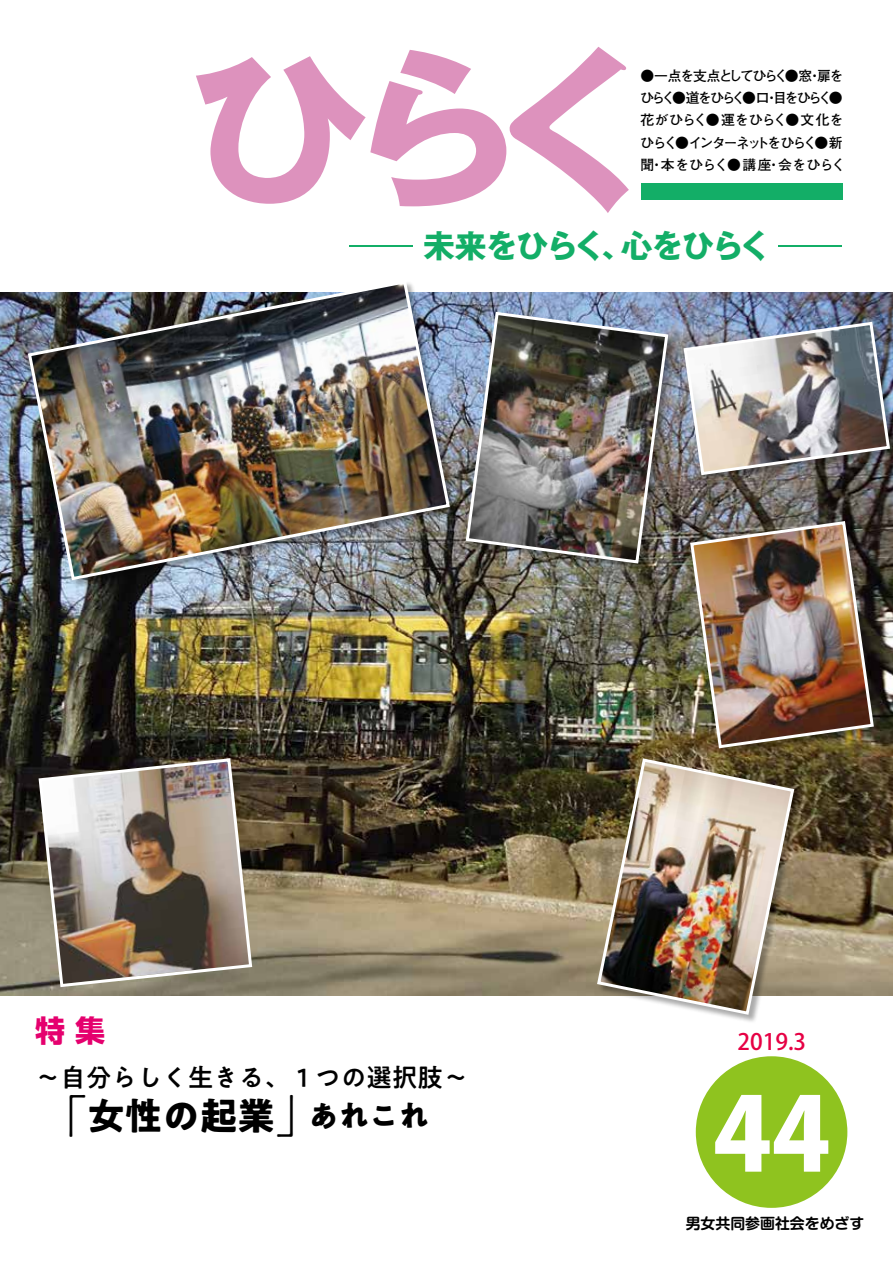
<style>
.page{position:relative;width:893px;height:1263px;background:#fff}
.page>*{position:absolute;margin:0;border:0;box-sizing:border-box;transform-origin:0 0}
.t1{font:700 172.2px "Gothic MB101 Pro";color:#dd92bd;scale:1.06 1}
.t2{font:800 100.95px "Koz Go Pro";color:#fff}
.t3{font:300 45px "PA1 Gothic Std";color:#000}
.t4{font:700 37.5px "PA1 Gothic Std";color:#000}
.t5{font:700 31.95px "Gothic MB101 Pro";letter-spacing:-.035em;color:#13ae67}
.t6{font:700 30px "PA1 Gothic Std";color:#000}
.t7{font:700 30px "Shin Go Pro";color:#e5006e}
.t8{font:500 25.5px "PA1 Gothic Std";color:#000}
.t9{font:500 22.5px "Koz Go Pro";color:#e60044}
.t10{font:700 14.85px "Shin M Go Pro De";color:#000}
.t11{font:700 13.8px "Futo Go B101 Pro";letter-spacing:-.1em;color:#000}
.t12{font:700 13.8px/22.4px "Futo Go B101 Pro";letter-spacing:-.025em;color:#000}
.t13{font:700 13.8px "Futo Go B101 Pro";letter-spacing:-.15em;color:#000}
.s1{font-weight:300}
</style>
<div class="page">
<img style="left:0;top:293px;width:893px;height:702px">
<div style="left:696px;top:1056px;width:151px;height:152px;background:#8fc31f;border-radius:50%"></div>
<div style="left:641px;top:183px;width:202px;height:16px;background:#13ae67"></div>
<div style="left:690px;top:521px;width:193px;height:236px;background:#000;opacity:.33"></div>
<img style="left:688px;top:519px;width:187px;height:231px">
<div style="left:684px;top:322px;width:209px;height:162px;background:#000;opacity:.33"></div>
<img style="left:682px;top:320px;width:210px;height:157px">
<div style="left:597px;top:759px;width:206px;height:264px;background:#000;opacity:.33"></div>
<img style="left:595px;top:757px;width:201px;height:259px">
<div style="left:466px;top:312px;width:211px;height:260px;background:#000;opacity:.33"></div>
<img style="left:464px;top:310px;width:206px;height:255px">
<div style="left:28px;top:281px;width:431px;height:308px;background:#000;opacity:.33"></div>
<img style="left:26px;top:281px;width:426px;height:301px">
<img style="left:37px;top:757px;width:217px;height:232px">
<h1 class="t1" style="left:187px;top:-13px;width:454px">ひらく</h1>
<p class="t11" style="left:641px;top:65px;width:149px">●一点を支点としてひらく</p>
<p class="t11" style="left:785px;top:65px;width:60px">●窓扉を</p>
<p class="t11" style="left:808px;top:65px;width:15px">・</p>
<p class="t11" style="left:672px;top:87px;width:75px">●道をひらく</p>
<p class="t12" style="left:640px;top:85px;width:205px">ひらく<br>花がひらく●運をひらく●文化を</p>
<p class="t11" style="left:814px;top:132px;width:30px">●新</p>
<p class="t11" style="left:742px;top:87px;width:91px">●口目をひらく</p>
<p class="t11" style="left:829px;top:87px;width:15px">●</p>
<p class="t11" style="left:765px;top:87px;width:15px">・</p>
<p class="t11" style="left:640px;top:132px;width:39px">ひらく</p>
<p class="t13" style="left:675px;top:132px;width:143px">●インターネットをひらく</p>
<p class="t11" style="left:661px;top:154px;width:112px">本をひらく●講座</p>
<p class="t11" style="left:778px;top:154px;width:69px">会をひらく</p>
<p class="t11" style="left:641px;top:154px;width:15px">聞</p>
<p class="t11" style="left:650px;top:154px;width:15px">・</p>
<p class="t11" style="left:767px;top:154px;width:15px">・</p>
<h3 class="t5" style="left:349px;top:220px;width:286px"><span class="s1">―</span> 未来をひらく、</h3>
<h3 class="t5" style="left:621px;top:220px;width:222px">心をひらく <span class="s1">―</span></h3>
<h3 class="t7" style="left:35px;top:1007px;width:71px">特集</h3>
<h3 class="t8" style="left:35px;top:1062px;width:435px">～自分らしく生きる、１つの選択肢~</h3>
<h3 class="t6" style="left:309px;top:1097px;width:121px">あれこれ</h3>
<h3 class="t3" style="left:43px;top:1091px;width:46px">「</h3>
<h3 class="t3" style="left:275px;top:1091px;width:46px">」</h3>
<h3 class="t4" style="left:88px;top:1092px;width:189px">女性の起業</h3>
<h3 class="t9" style="left:737px;top:1027px;width:70px">2019.3</h3>
<h2 class="t2" style="left:713px;top:1069px;width:119px">44</h2>
<p class="t10" style="left:686px;top:1211px;width:180px">男女共同参画社会をめざす</p>
</div>
